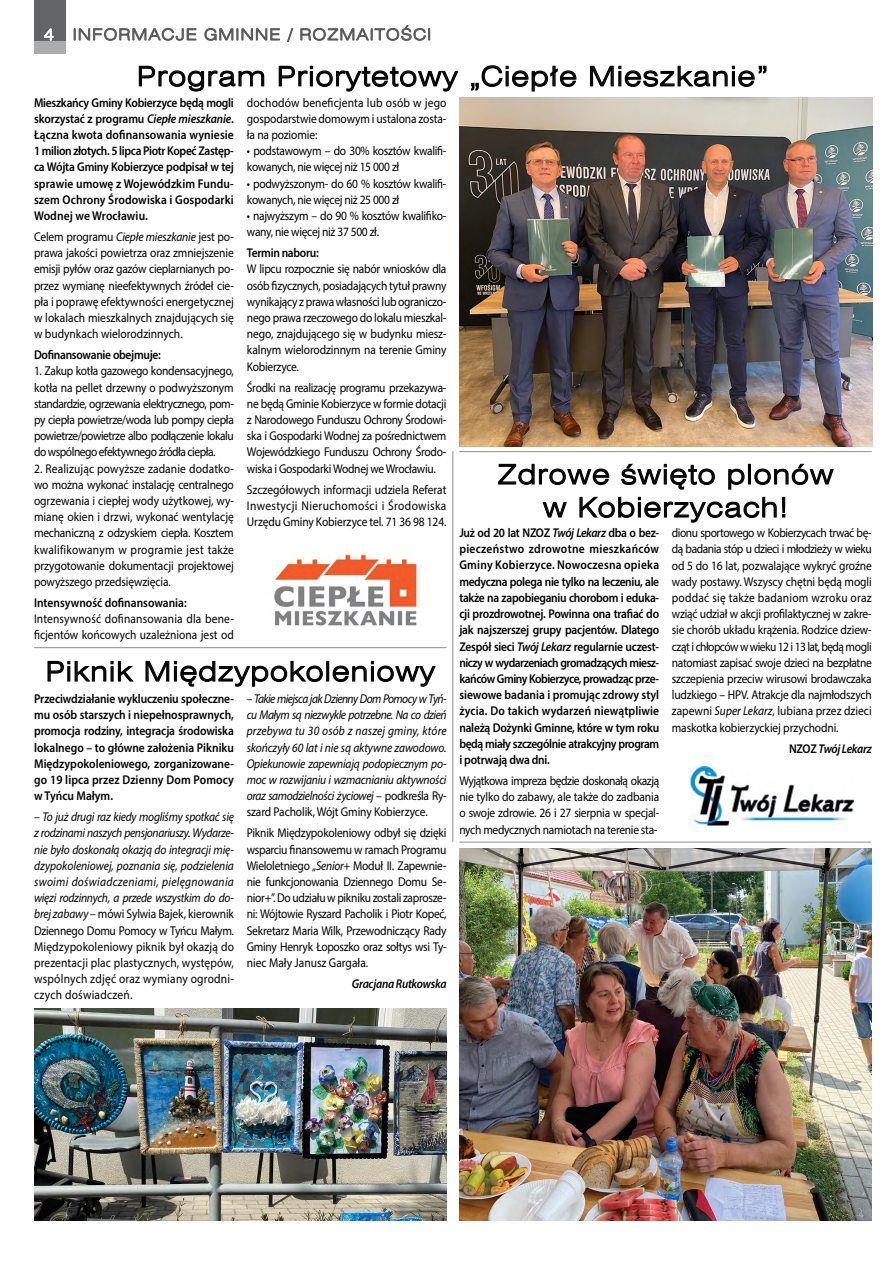
<style>
.page{position:relative;width:893px;height:1263px;background:#fff}
.page>*{position:absolute;margin:0;border:0;box-sizing:border-box;transform-origin:0 0}
.t1{font:27px/33px "Swis 721 Lt Ex EU";letter-spacing:.05em;color:#000;text-align:center}
.t2{font:12.75px/16.2px "Myriad Pro";letter-spacing:-.015em;color:#000;text-align:justify;scale:.9 1}
.t3{font:600 12.75px/16.2px "Myriad Pro";color:#000;text-align:justify;scale:.9 1}
.t4{font:italic 12.75px/16.2px "Myriad Pro";letter-spacing:-.025em;color:#000;text-align:justify;scale:.9 1}
.t5{font:12.75px/16.2px "Myriad Pro";letter-spacing:.005em;color:#000;scale:.9 1}
.t6{font:600 12.75px "Myriad Pro";letter-spacing:-.025em;color:#000;scale:.9 1}
.t7{font:italic 600 12.75px "Myriad Pro";letter-spacing:-.025em;color:#000;scale:.9 1}
.s1{font-style:italic}
.s2{font-style:normal}
</style>
<div class="page">
<hr style="left:34px;top:647px;width:412px;height:1px;background:#8e9195">
<hr style="left:452px;top:451px;width:1px;height:391px;background:#8e9195">
<hr style="left:459px;top:842px;width:412px;height:1px;background:#8e9195">
<hr style="left:459px;top:451px;width:413px;height:1px;background:#8e9195">
<svg style="left:498px;top:463px;width:112px;height:22px"></svg>
<svg style="left:621px;top:463px;width:94px;height:27px"></svg>
<svg style="left:728px;top:468px;width:17px;height:22px"></svg>
<div style="left:748px;top:464px;width:3px;height:20px;border:1px solid #000"></div>
<svg style="left:754px;top:463px;width:80px;height:22px"></svg>
<svg style="left:542px;top:502px;width:25px;height:16px"></svg>
<svg style="left:579px;top:496px;width:207px;height:27px"></svg>
<img style="left:690px;top:766px;width:164px;height:60px">
<svg style="left:138px;top:65px;width:127px;height:27px"></svg>
<svg style="left:278px;top:65px;width:181px;height:27px"></svg>
<svg style="left:471px;top:65px;width:106px;height:27px"></svg>
<svg style="left:590px;top:65px;width:177px;height:22px"></svg>
<img style="left:459px;top:98px;width:413px;height:349px">
<img style="left:274px;top:554px;width:143px;height:72px">
<svg style="left:47px;top:660px;width:87px;height:22px"></svg>
<svg style="left:145px;top:660px;width:178px;height:27px"></svg>
<div style="left:326px;top:661px;width:3px;height:20px;border:1px solid #000"></div>
<svg style="left:332px;top:661px;width:104px;height:26px"></svg>
<img style="left:459px;top:848px;width:413px;height:372px">
<img style="left:34px;top:1008px;width:413px;height:212px">
<div style="left:34px;top:40px;width:32px;height:13px;background:#abacad"></div>
<svg style="left:74px;top:27px;width:123px;height:14px"></svg>
<svg style="left:204px;top:27px;width:76px;height:14px"></svg>
<svg style="left:287px;top:27px;width:7px;height:15px"></svg>
<svg style="left:300px;top:25px;width:130px;height:16px"></svg>
<div style="left:34px;top:0;width:32px;height:40px;background:#636466"></div>
<svg style="left:44px;top:28px;width:10px;height:13px"></svg>
<h1 class="t1" style="left:137px;top:60px;width:633px">Program Priorytetowy „Ciepłe Mieszkanie”</h1>
<p class="t3" style="left:34px;top:94px;width:224px">Mieszkańcy Gminy Kobierzyce będą mogli skorzystać z programu <span class="s1">Ciepłe mieszkanie</span>.<br>Łączna kwota dofinansowania wyniesie 1 milion złotych. 5 lipca Piotr Kopeć Zastęp&shy;ca Wójta Gminy Kobierzyce podpisał w tej sprawie umowę z Wojewódzkim Fundu&shy;szem Ochrony Środowiska i Gospodarki Wodnej we Wrocławiu.</p>
<p class="t2" style="left:34px;top:228px;width:224px">Celem programu <span class="s1">Ciepłe mieszkanie</span> jest po&shy;prawa jakości powietrza oraz zmniejszenie emisji pyłów oraz gazów cieplarnianych po&shy;przez wymianę nieefektywnych źródeł cie&shy;pła i poprawę efektywności energetycznej w lokalach mieszkalnych znajdujących się w budynkach wielorodzinnych.</p>
<p class="t6" style="left:34px;top:347px;width:142px">Dofinansowanie obejmuje:</p>
<p class="t2" style="left:34px;top:363px;width:224px">1. Zakup kotła gazowego kondensacyjnego, kotła na pellet drzewny o podwyższonym standardzie, ogrzewania elektrycznego, pom&shy;py ciepła powietrze/woda lub pompy ciepła powietrze/powietrze albo podłączenie lokalu do wspólnego efektywnego źródła ciepła.</p>
<p class="t2" style="left:34px;top:460px;width:224px">2. Realizując powyższe zadanie dodatko&shy;wo można wykonać instalację centralnego ogrzewania i ciepłej wody użytkowej, wy&shy;mianę okien i drzwi, wykonać wentylację mechaniczną z odzyskiem ciepła. Kosztem kwalifikowanym w programie jest także przygotowanie dokumentacji projektowej powyższego przedsięwzięcia.</p>
<p class="t3" style="left:34px;top:594px;width:171px">Intensywność dofinansowania:</p>
<p class="t5" style="left:34px;top:611px;width:224px">Intensywność dofinansowania dla bene&shy;ficjentów końcowych uzależniona jest od</p>
<p class="t2" style="left:247px;top:94px;width:223px">dochodów beneficjenta lub osób w jego gospodarstwie domowym i ustalona zosta&shy;ła na poziomie:</p>
<p class="t2" style="left:247px;top:143px;width:223px">• podstawowym – do 30% kosztów kwalifi&shy;kowanych, nie więcej niż 15 000 zł</p>
<p class="t2" style="left:247px;top:175px;width:223px">• podwyższonym- do 60 % kosztów kwalifi&shy;kowanych, nie więcej niż 25 000 zł</p>
<p class="t2" style="left:247px;top:207px;width:223px">• najwyższym – do 90 % kosztów kwalifiko&shy;wany, nie więcej niż 37 500 zł.</p>
<p class="t6" style="left:247px;top:245px;width:81px">Termin naboru:</p>
<p class="t2" style="left:247px;top:261px;width:223px">W lipcu rozpocznie się nabór wniosków dla osób fizycznych, posiadających tytuł prawny wynikający z prawa własności lub ograniczo&shy;nego prawa rzeczowego do lokalu mieszkal&shy;nego, znajdującego się w budynku miesz&shy;kalnym wielorodzinnym na terenie Gminy Kobierzyce.</p>
<p class="t2" style="left:247px;top:379px;width:223px">Środki na realizację programu przekazywa&shy;ne będą Gminie Kobierzyce w formie dotacji z Narodowego Funduszu Ochrony Środowi&shy;ska i Gospodarki Wodnej za pośrednictwem Wojewódzkiego Funduszu Ochrony Środo&shy;wiska i Gospodarki Wodnej we Wrocławiu.</p>
<p class="t2" style="left:247px;top:481px;width:223px">Szczegółowych informacji udziela Referat Inwestycji Nieruchomości i Środowiska Urzędu Gminy Kobierzyce tel. 71 36 98 124.</p>
<h1 class="t1" style="left:498px;top:458px;width:337px">Zdrowe święto plonów w Kobierzycach!</h1>
<p class="t3" style="left:459px;top:524px;width:224px">Już od 20 lat NZOZ <span class="s1">Twój Lekarz</span> dba o bez&shy;pieczeństwo zdrowotne mieszkańców Gminy Kobierzyce. Nowoczesna opieka medyczna polega nie tylko na leczeniu, ale także na zapobieganiu chorobom i eduka&shy;cji prozdrowotnej. Powinna ona trafiać do jak najszerszej grupy pacjentów. Dlatego Zespół sieci <span class="s1">Twój Lekarz</span> regularnie uczest&shy;niczy w wydarzeniach gromadzących miesz&shy;kańców Gminy Kobierzyce, prowadząc prze&shy;siewowe badania i promując zdrowy styl życia. Do takich wydarzeń niewątpliwie należą Dożynki Gminne, które w tym roku będą miały szczególnie atrakcyjny program i potrwają dwa dni.</p>
<p class="t2" style="left:459px;top:772px;width:224px">Wyjątkowa impreza będzie doskonałą okazją nie tylko do zabawy, ale także do zadbania o swoje zdrowie. 26 i 27 sierpnia w specjal&shy;nych medycznych namiotach na terenie sta-</p>
<p class="t2" style="left:672px;top:524px;width:224px">dionu sportowego w Kobierzycach trwać bę&shy;dą badania stóp u dzieci i młodzieży w wieku od 5 do 16 lat, pozwalające wykryć groźne wady postawy. Wszyscy chętni będą mogli poddać się także badaniom wzroku oraz wziąć udział w akcji profilaktycznej w zakre&shy;sie chorób układu krążenia. Rodzice dziew&shy;cząt i chłopców w wieku 12 i 13 lat, będą mogli natomiast zapisać swoje dzieci na bezpłatne szczepienia przeciw wirusowi brodawczaka ludzkiego – HPV. Atrakcje dla najmłodszych zapewni <span class="s1">Super Lekarz</span>, lubiana przez dzieci maskotka kobierzyckiej przychodni.</p>
<p class="t7" style="left:789px;top:740px;width:93px"><span class="s2">NZOZ</span> Twój Lekarz</p>
<h1 class="t1" style="left:46px;top:655px;width:390px">Piknik Międzypokoleniowy</h1>
<p class="t3" style="left:34px;top:690px;width:224px">Przeciwdziałanie wykluczeniu społeczne&shy;mu osób starszych i niepełnosprawnych, promocja rodziny, integracja środowiska lokalnego – to główne założenia Pikniku Międzypokoleniowego, zorganizowane&shy;go 19 lipca przez Dzienny Dom Pomocy w Tyńcu Małym.</p>
<p class="t4" style="left:34px;top:808px;width:224px">– To już drugi raz kiedy mogliśmy spotkać się z rodzinami naszych pensjonariuszy. Wydarze&shy;nie było doskonałą okazją do integracji mię&shy;dzypokoleniowej, poznania się, podzielenia swoimi doświadczeniami, pielęgnowania więzi rodzinnych, a przede wszystkim do do&shy;brej zabawy <span class="s2">– mówi Sylwia Bajek, kierownik Dziennego Domu Pomocy w Tyńcu Małym.<br>Międzypokoleniowy piknik był okazją do prezentacji plac plastycznych, występów, wspólnych zdjęć oraz wymiany ogrodni&shy;czych doświadczeń.</span></p>
<p class="t4" style="left:247px;top:690px;width:224px">– Takie miejsca jak Dzienny Dom Pomocy w Tyń&shy;cu Małym są niezwykle potrzebne. Na co dzień przebywa tu 30 osób z naszej gminy, które skończyły 60 lat i nie są aktywne zawodowo.<br>Opiekunowie zapewniają podopiecznym po&shy;moc w rozwijaniu i wzmacnianiu aktywności oraz samodzielności życiowej <span class="s2">– podkreśla Ry&shy;szard Pacholik, Wójt Gminy Kobierzyce.</span></p>
<p class="t2" style="left:247px;top:825px;width:224px">Piknik Międzypokoleniowy odbył się dzięki wsparciu finansowemu w ramach Programu Wieloletniego „<span class="s1">Senior+</span> Moduł II. Zapewnie&shy;nie funkcjonowania Dziennego Domu Se&shy;nior+”. Do udziału w pikniku zostali zaprosze&shy;ni: Wójtowie Ryszard Pacholik i Piotr Kopeć, Sekretarz Maria Wilk, Przewodniczący Rady Gminy Henryk Łoposzko oraz sołtys wsi Ty&shy;niec Mały Janusz Gargała.</p>
<p class="t7" style="left:352px;top:975px;width:107px">Gracjana Rutkowska</p>
</div>
